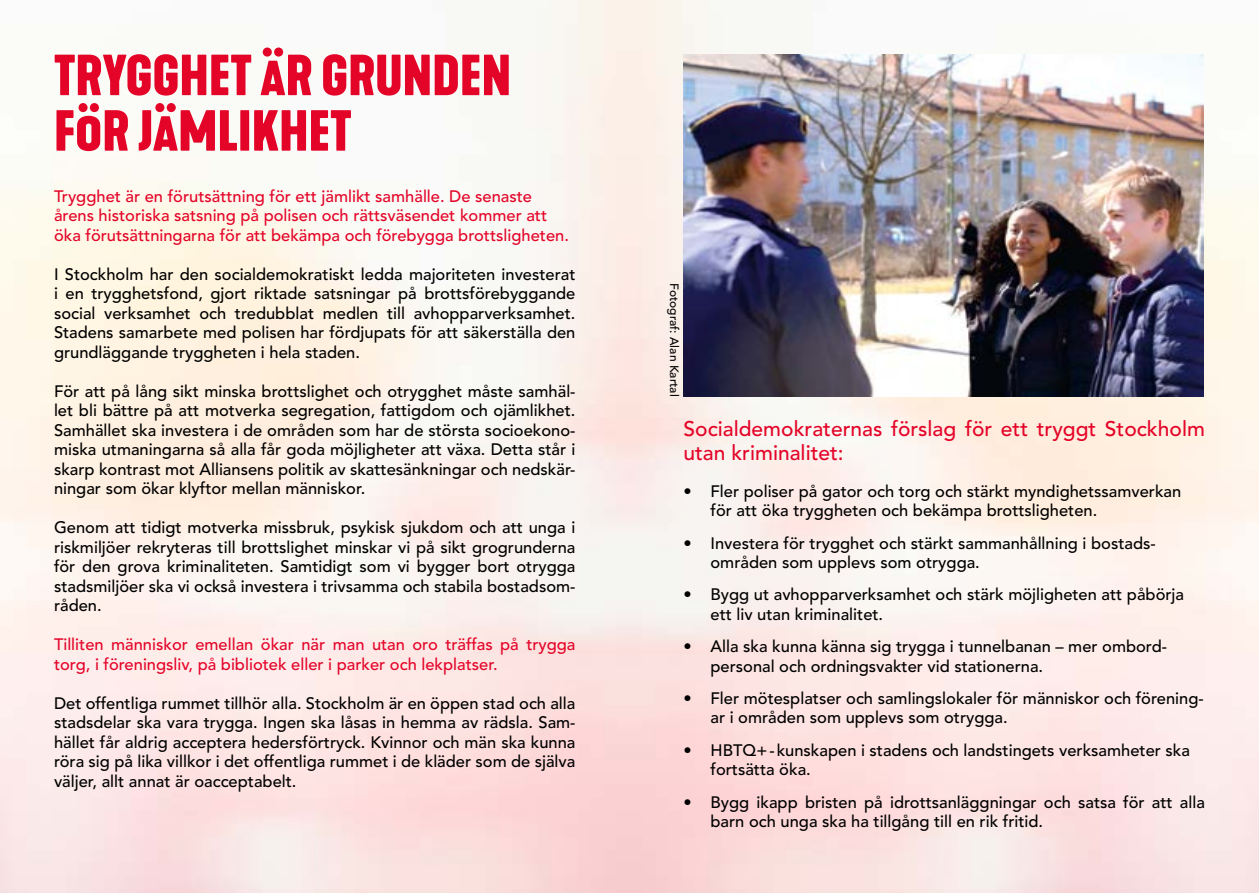
<style>
.page{position:relative;width:1259px;height:893px;background:#fff}
.page>*{position:absolute;margin:0;border:0;box-sizing:border-box;transform-origin:0 0}
.t1{font:700 54px/55.5px "Kapra Neue Custom";color:#e40428}
.t2{font:500 21px/24px "Avenir LT Pro";color:#e40428}
.t3{font:500 16.5px/19.5px "Avenir LT Pro";color:#000}
.t4{font:500 16.5px/19.5px "Avenir LT Pro";color:#e40428}
.t5{font:500 12px "Avenir LT Pro";color:#000}
</style>
<div class="page">
<img style="left:0;top:0;width:1259px;height:893px">
<img style="left:683px;top:55px;width:520px;height:341px">
<h1 class="t1" style="left:54px;top:49px;width:459px">TRYGGHET ÄR GRUNDEN<br>FÖR JÄMLIKHET</h1>
<p class="t4" style="left:54px;top:187px;width:516px">Trygghet är en förutsättning för ett jämlikt samhälle. De senaste årens historiska satsning på polisen och rättsväsendet kommer att öka förutsättningarna för att bekämpa och förebygga brottsligheten.</p>
<p class="t3" style="left:54px;top:265px;width:523px;text-align:justify">I Stockholm har den socialdemokratiskt ledda majoriteten investerat i en trygghetsfond, gjort riktade satsningar på brottsförebyggande social verksamhet och tredubblat medlen till avhopparverksamhet.<br>Stadens samarbete med polisen har fördjupats för att säkerställa den grundläggande tryggheten i hela staden.</p>
<p class="t3" style="left:54px;top:382px;width:523px;text-align:justify">För att på lång sikt minska brottslighet och otrygghet måste samhäl‑ let bli bättre på att motverka segregation, fattigdom och ojämlikhet.<br>Samhället ska investera i de områden som har de största socioekono‑ miska utmaningarna så alla får goda möjligheter att växa. Detta står i skarp kontrast mot Alliansens politik av skattesänkningar och nedskär‑ ningar som ökar klyftor mellan människor.</p>
<p class="t3" style="left:54px;top:518px;width:523px;text-align:justify">Genom att tidigt motverka missbruk, psykisk sjukdom och att unga i riskmiljöer rekryteras till brottslighet minskar vi på sikt grogrunderna för den grova kriminaliteten. Samtidigt som vi bygger bort otrygga stadsmiljöer ska vi också investera i trivsamma och stabila bostadsom‑ råden.</p>
<p class="t4" style="left:54px;top:635px;width:523px">Tilliten människor emellan ökar när man utan oro träffas på trygga torg, i föreningsliv, på bibliotek eller i parker och lekplatser.</p>
<p class="t3" style="left:54px;top:694px;width:523px;text-align:justify">Det offentliga rummet tillhör alla. Stockholm är en öppen stad och alla stadsdelar ska vara trygga. Ingen ska låsas in hemma av rädsla. Sam‑ hället får aldrig acceptera hedersförtryck. Kvinnor och män ska kunna röra sig på lika villkor i det offentliga rummet i de kläder som de själva väljer, allt annat är oacceptabelt.</p>
<p class="t5" style="left:681px;top:283px;width:115px;rotate:90deg">Fotograf: Alan Kartal</p>
<p class="t2" style="left:683px;top:417px;width:523px">Socialdemokraternas förslag för ett tryggt Stockholm utan kriminalitet:</p>
<p class="t3" style="left:710px;top:482px;width:472px;text-indent:-27px">• Fler poliser på gator och torg och stärkt myndighetssamverkan för att öka tryggheten och bekämpa brottsligheten.</p>
<p class="t3" style="left:710px;top:533px;width:447px;text-indent:-27px">• Investera för trygghet och stärkt sammanhållning i bostads‑ områden som upplevs som otrygga.</p>
<p class="t3" style="left:710px;top:585px;width:475px;text-indent:-27px">• Bygg ut avhopparverksamhet och stärk möjligheten att påbörja ett liv utan kriminalitet.</p>
<p class="t3" style="left:710px;top:637px;width:458px;text-indent:-27px">• Alla ska kunna känna sig trygga i tunnelbanan – mer ombord‑ personal och ordningsvakter vid stationerna.</p>
<p class="t3" style="left:710px;top:689px;width:495px;text-indent:-27px">• Fler mötesplatser och samlingslokaler för människor och förening‑ ar i områden som upplevs som otrygga.</p>
<p class="t3" style="left:710px;top:741px;width:481px;text-indent:-27px">• HBTQ+‑kunskapen i stadens och landstingets verksamheter ska fortsätta öka.</p>
<p class="t3" style="left:710px;top:792px;width:496px;text-indent:-27px">• Bygg ikapp bristen på idrottsanläggningar och satsa för att alla barn och unga ska ha tillgång till en rik fritid.</p>
</div>
